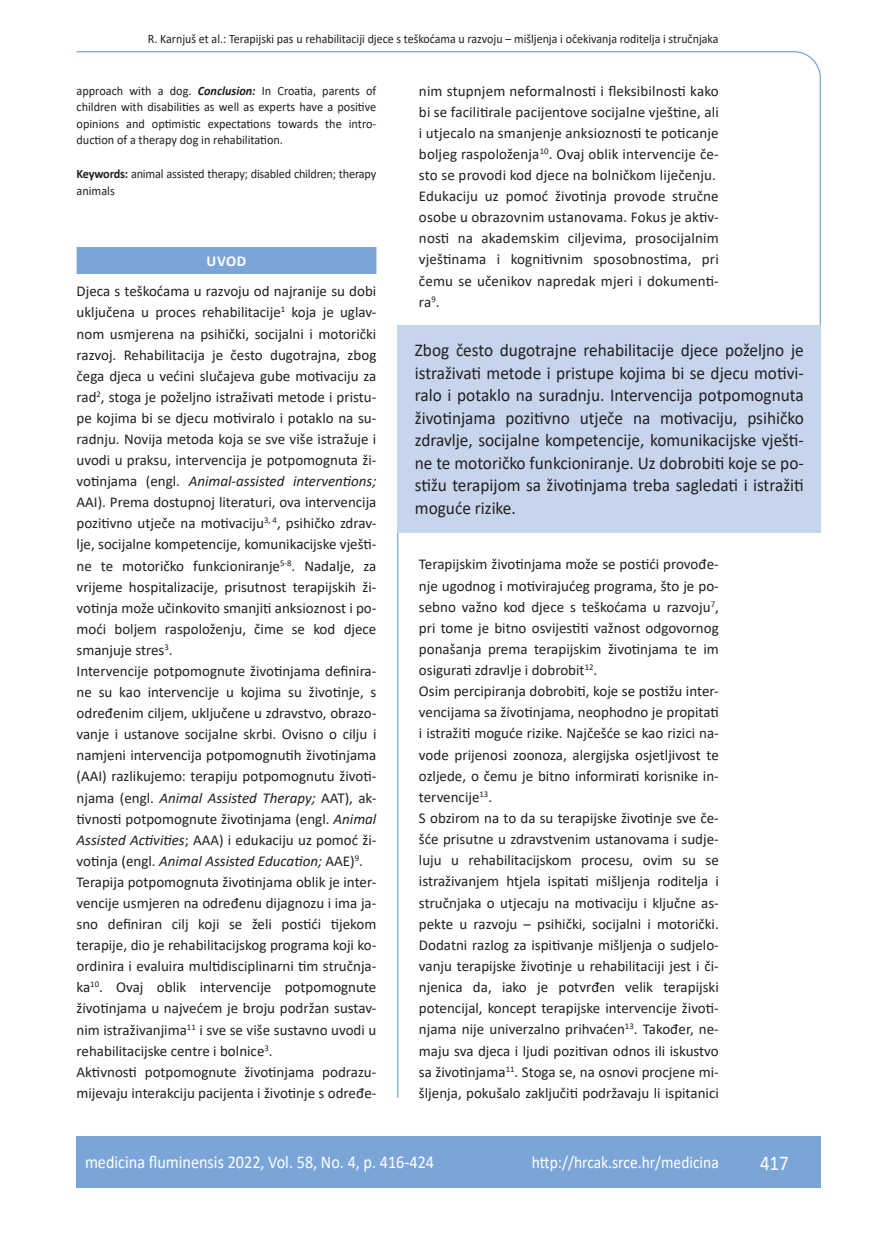
<style>
.page{position:relative;width:872px;height:1234px;background:#fff}
.page>*{position:absolute;margin:0;border:0;box-sizing:border-box;transform-origin:0 0}
.t1{font:21px "Calibri";color:#fff;scale:.9 1}
.t2{font:18px/22.5px "Calibri";color:#231f20;text-align:justify;scale:.96 1}
.t3{font:18px "Calibri";color:#fff;scale:.9 1}
.t4{font:17.25px "Calibri";color:#fff;scale:.9 1}
.t5{font:15px/21px "Calibri";color:#231f20}
.t6{font:700 15px "Calibri";color:#fff}
.t7{font:12.75px/16.6px "Calibri";color:#231f20;text-align:justify;scale:.96 1}
.t8{font:12.75px "Calibri";color:#231f20;scale:.94 1}
.s1{font-weight:700;font-style:italic}
.s2{font-weight:700}
.s3{font-style:italic}
</style>
<div class="page">
<svg style="left:76px;top:51px;width:745px;height:275px"></svg>
<hr style="left:397px;top:533px;width:1px;height:564px;background:#7ca5d7">
<div style="left:77px;top:1135px;width:744px;height:51px;background:#7ca5d7"></div>
<div style="left:77px;top:247px;width:299px;height:27px;background:#7ca5d7"></div>
<div style="left:398px;top:325px;width:423px;height:207px;background:#c6d5ec"></div>
<p class="t8" style="left:148px;top:29px;width:608px">R. Karnjuš et al.: Terapijski pas u rehabilitaciji djece s teškoćama u razvoju – mišljenja i očekivanja roditelja i stručnjaka</p>
<p class="t7" style="left:77px;top:82px;width:314px">approach with a dog. <span class="s1">Conclusion:</span> In Croatia, parents of children with disabilities as well as experts have a positive opinions and optimistic expectations towards the intro&shy;duction of a therapy dog in rehabilitation.</p>
<p class="t7" style="left:77px;top:165px;width:314px"><span class="s2">Keywords:</span> animal assisted therapy; disabled children; therapy animals</p>
<p class="t6" style="left:207px;top:250px;width:41px">UVOD</p>
<p class="t5" style="left:77px;top:280px;width:301px">Djeca s teškoćama u razvoju od najranije su dobi uključena u proces rehabilitacije<sup>1</sup> koja je uglav&shy;nom usmjerena na psihički, socijalni i motorički razvoj. Rehabilitacija je često dugotrajna, zbog čega djeca u većini slučajeva gube motivaciju za rad<sup>2</sup>, stoga je poželjno istraživati metode i pristu&shy;pe kojima bi se djecu motiviralo i potaklo na su&shy;radnju. Novija metoda koja se sve više istražuje i uvodi u praksu, intervencija je potpomognuta ži&shy;votinjama (engl. <span class="s3">Animal-assisted interventions; </span>AAI). Prema dostupnoj literaturi, ova intervencija pozitivno utječe na motivaciju<sup>3,</sup> <sup>4</sup>, psihičko zdrav&shy;lje, socijalne kompetencije, komunikacijske vješti&shy;ne te motoričko funkcioniranje<sup>5-8</sup>. Nadalje, za vrijeme hospitalizacije, prisutnost terapijskih ži&shy;votinja može učinkovito smanjiti anksioznost i po&shy;moći boljem raspoloženju, čime se kod djece smanjuje stres<sup>3</sup>.<br>Intervencije potpomognute životinjama definira&shy;ne su kao intervencije u kojima su životinje, s određenim ciljem, uključene u zdravstvo, obrazo&shy;vanje i ustanove socijalne skrbi. Ovisno o cilju i namjeni intervencija potpomognutih životinjama (AAI) razlikujemo: terapiju potpomognutu životi&shy;njama (engl. <span class="s3">Animal Assisted Therapy;</span> AAT), ak&shy;tivnosti potpomognute životinjama (engl. <span class="s3">Animal Assisted Activities</span>; AAA) i edukaciju uz pomoć ži&shy;votinja (engl. <span class="s3">Animal Assisted Education;</span> AAE)<sup>9</sup>.<br>Terapija potpomognuta životinjama oblik je inter&shy;vencije usmjeren na određenu dijagnozu i ima ja&shy;sno definiran cilj koji se želi postići tijekom terapije, dio je rehabilitacijskog programa koji ko&shy;ordinira i evaluira multidisciplinarni tim stručnja&shy;ka<sup>10</sup>. Ovaj oblik intervencije potpomognute životinjama u najvećem je broju podržan sustav&shy;nim istraživanjima<sup>11</sup> i sve se više sustavno uvodi u rehabilitacijske centre i bolnice<sup>3</sup>.<br>Aktivnosti potpomognute životinjama podrazu&shy;mijevaju interakciju pacijenta i životinje s određe-</p>
<p class="t5" style="left:419px;top:80px;width:301px">nim stupnjem neformalnosti i fleksibilnosti kako bi se facilitirale pacijentove socijalne vještine, ali i utjecalo na smanjenje anksioznosti te poticanje boljeg raspoloženja<sup>10</sup>. Ovaj oblik intervencije če&shy;sto se provodi kod djece na bolničkom liječenju.<br>Edukaciju uz pomoć životinja provode stručne osobe u obrazovnim ustanovama. Fokus je aktiv&shy;nosti na akademskim ciljevima, prosocijalnim vještinama i kognitivnim sposobnostima, pri čemu se učenikov napredak mjeri i dokumenti&shy;ra<sup>9</sup>.</p>
<p class="t2" style="left:415px;top:338px;width:406px">Zbog često dugotrajne rehabilitacije djece poželjno je istraživati metode i pristupe kojima bi se djecu motivi&shy;ralo i potaklo na suradnju. Intervencija potpomognuta životinjama pozitivno utječe na motivaciju, psihičko zdravlje, socijalne kompetencije, komunikacijske vješti&shy;ne te motoričko funkcioniranje. Uz dobrobiti koje se po&shy;stižu terapijom sa životinjama treba sagledati i istražiti moguće rizike.</p>
<p class="t5" style="left:419px;top:553px;width:301px">Terapijskim životinjama može se postići provođe&shy;nje ugodnog i motivirajućeg programa, što je po&shy;sebno važno kod djece s teškoćama u razvoju<sup>7</sup>, pri tome je bitno osvijestiti važnost odgovornog ponašanja prema terapijskim životinjama te im osigurati zdravlje i dobrobit<sup>12</sup>.<br>Osim percipiranja dobrobiti, koje se postižu inter&shy;vencijama sa životinjama, neophodno je propitati i istražiti moguće rizike. Najčešće se kao rizici na&shy;vode prijenosi zoonoza, alergijska osjetljivost te ozljede, o čemu je bitno informirati korisnike in&shy;tervencije<sup>13</sup>.<br>S obzirom na to da su terapijske životinje sve če&shy;šće prisutne u zdravstvenim ustanovama i sudje&shy;luju u rehabilitacijskom procesu, ovim su se istraživanjem htjela ispitati mišljenja roditelja i stručnjaka o utjecaju na motivaciju i ključne as&shy;pekte u razvoju – psihički, socijalni i motorički.<br>Dodatni razlog za ispitivanje mišljenja o sudjelo&shy;vanju terapijske životinje u rehabilitaciji jest i či&shy;njenica da, iako je potvrđen velik terapijski potencijal, koncept terapijske intervencije životi&shy;njama nije univerzalno prihvaćen<sup>13</sup>. Također, ne&shy;maju sva djeca i ljudi pozitivan odnos ili iskustvo sa životinjama<sup>11</sup>. Stoga se, na osnovi procjene mi&shy;šljenja, pokušalo zaključiti podržavaju li ispitanici</p>
<p class="t3" style="left:85px;top:1149px;width:389px">medicina fluminensis 2022, Vol. 58, No. 4, p. 416-424</p>
<p class="t4" style="left:532px;top:1150px;width:209px">http://hrcak.srce.hr/medicina</p>
<h1 class="t1" style="left:760px;top:1147px;width:33px">417</h1>
</div>
